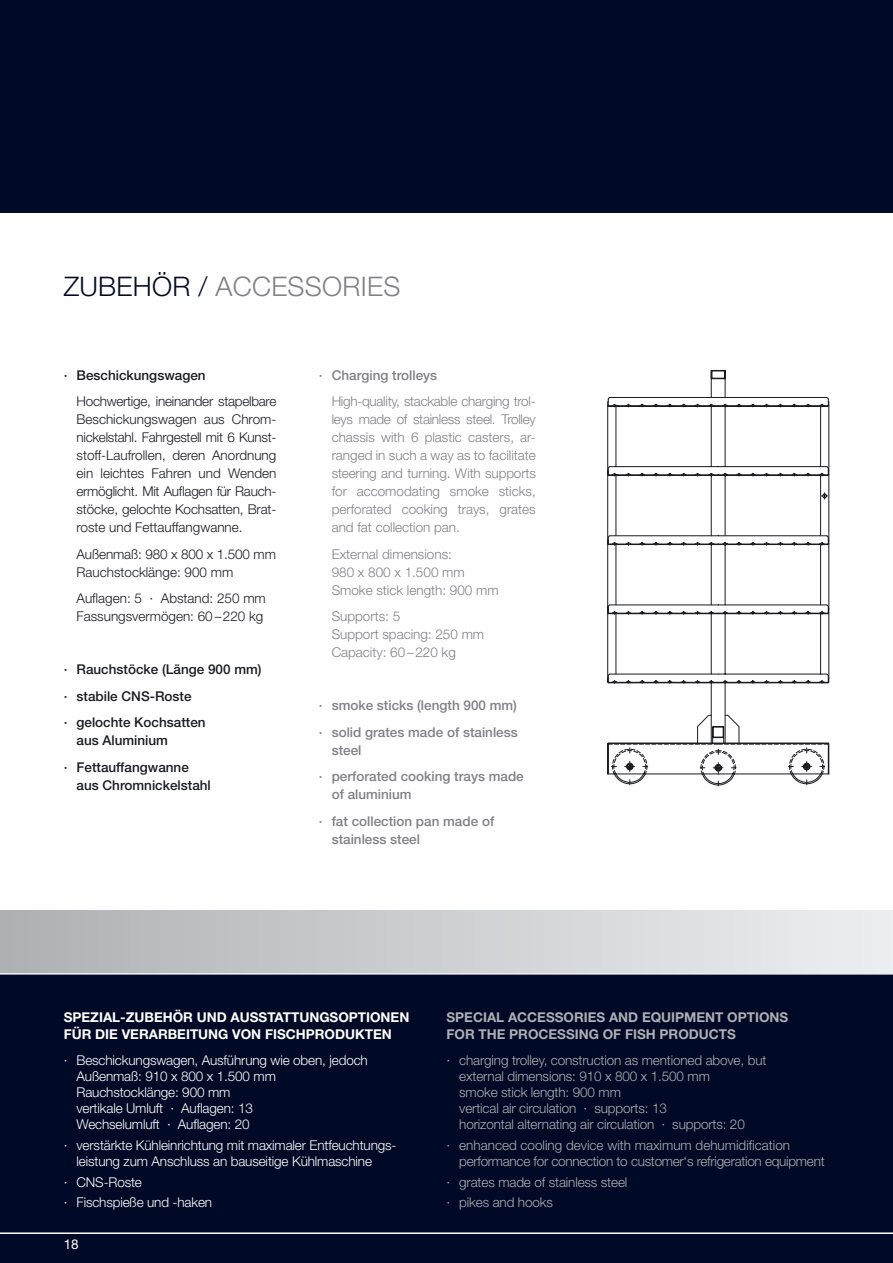
<style>
.page{position:relative;width:893px;height:1263px;background:#fff}
.page>*{position:absolute;margin:0;border:0;box-sizing:border-box;transform-origin:0 0}
.t1{font:300 27px "Helvetica Neue LT Std";letter-spacing:.01em;color:#818084}
.t2{font:300 13.5px/18px "Helvetica Neue LT Std";color:#818084}
.t3{font:300 13.5px/16.2px "Helvetica Neue LT Std";letter-spacing:-.01em;color:#aeafb2}
.t4{font:300 13.5px/18px "Helvetica Neue LT Std";color:#1b1c20}
.t5{font:300 13.5px/16.2px "Helvetica Neue LT Std";letter-spacing:-.01em;color:#fff}
.t6{font:500 13.5px/26.5px "Helvetica Neue LT Std";color:#818084}
.t7{font:500 13.5px/26.5px "Helvetica Neue LT Std";color:#1b1c20}
.t8{font:700 13.5px/17.2px "Helvetica Neue LT Std";color:#fff}
.t9{font:700 13.5px/17.2px "Helvetica Neue LT Std";color:#aeafb2}
.t10{font:13.5px "Helvetica Neue LT Std";color:#fff}
.s1{color:#000925}
</style>
<div class="page">
<div style="left:0;top:910px;width:893px;height:64px;background:linear-gradient(to right,#afb0b4,#edeff0)"></div>
<div style="left:0;top:974px;width:893px;height:289px;background:#000925"></div>
<div style="left:0;top:0;width:893px;height:213px;background:#000925"></div>
<hr style="left:0;top:973px;width:893px;height:1px;background:#fff">
<hr style="left:0;top:1232px;width:893px;height:2px;background:#fff">
<svg style="left:607px;top:397px;width:223px;height:390px"></svg>
<div style="left:9px;top:930px;width:8px;height:24px;background:#afb0b3"></div>
<h1 class="t1" style="left:64px;top:270px;width:338px"><span class="s1">ZUBEHÖR /</span> ACCESSORIES</h1>
<p class="t7" style="left:64px;top:361px;width:143px">· Beschickungswagen</p>
<p class="t4" style="left:77px;top:392px;width:201px;text-align:justify">Hochwertige, ineinander stapelbare Beschickungswagen aus Chrom&shy;nickelstahl. Fahrgestell mit 6 Kunst&shy;stoff-Laufrollen, deren Anordnung ein leichtes Fahren und Wenden ermöglicht. Mit Auflagen für Rauch&shy;stöcke, gelochte Kochsatten, Brat&shy;roste und Fettauffangwanne.</p>
<p class="t4" style="left:77px;top:544px;width:201px">Außenmaß: 980 x 800 x 1.500 mm<br>Rauchstocklänge: 900 mm</p>
<p class="t4" style="left:77px;top:589px;width:191px">Auflagen: 5 · Abstand: 250 mm<br>Fassungsvermögen: 60 –220 kg</p>
<p class="t7" style="left:64px;top:656px;width:199px">· Rauchstöcke (Länge 900 mm) · stabile CNS-Roste<br>· gelochte Kochsatten</p>
<p class="t7" style="left:64px;top:727px;width:127px;text-align:center">aus Aluminium<br>· Fettauffangwanne</p>
<p class="t7" style="left:77px;top:771px;width:136px">aus Chromnickelstahl</p>
<p class="t6" style="left:319px;top:361px;width:120px">· Charging trolleys</p>
<p class="t2" style="left:332px;top:392px;width:206px;text-align:justify">High-quality, stackable charging trol&shy;leys made of stainless steel. Trolley chassis with 6 plastic casters, ar&shy;ranged in such a way as to facilitate steering and turning. With supports for accomodating smoke sticks, perforated cooking trays, grates and fat collection pan.</p>
<p class="t2" style="left:332px;top:544px;width:169px">External dimensions:<br>980 x 800 x 1.500 mm<br>Smoke stick length: 900 mm</p>
<p class="t2" style="left:332px;top:607px;width:154px">Supports: 5<br>Support spacing: 250 mm<br>Capacity: 60 –220 kg</p>
<p class="t6" style="left:319px;top:692px;width:200px">· smoke sticks (length 900 mm) · solid grates made of stainless</p>
<p class="t6" style="left:319px;top:736px;width:206px;text-indent:13px">steel<br>· perforated cooking trays made</p>
<p class="t6" style="left:319px;top:781px;width:177px;text-indent:13px">of aluminium<br>· fat collection pan made of</p>
<p class="t6" style="left:332px;top:825px;width:90px">stainless steel</p>
<p class="t8" style="left:64px;top:1008px;width:347px">SPEZIAL-ZUBEHÖR UND AUSSTATTUNGSOPTIONEN<br>FÜR DIE VERARBEITUNG VON FISCHPRODUKTEN</p>
<p class="t5" style="left:77px;top:1051px;width:293px;text-indent:-13px">· Beschickungswagen, Ausführung wie oben, jedoch Außenmaß: 910 x 800 x 1.500 mm Rauchstocklänge: 900 mm<br>vertikale Umluft · Auflagen: 13<br>Wechselumluft · Auflagen: 20</p>
<p class="t5" style="left:77px;top:1137px;width:321px;text-indent:-13px">· verstärkte Kühleinrichtung mit maximaler Entfeuchtungs&shy;leistung zum Anschluss an bauseitige Kühlmaschine</p>
<p class="t5" style="left:64px;top:1171px;width:150px;line-height:20.4px">· CNS-Roste<br>· Fischspieße und -haken</p>
<p class="t10" style="left:64px;top:1236px;width:17px">18</p>
<p class="t9" style="left:446px;top:1008px;width:343px">SPECIAL ACCESSORIES AND EQUIPMENT OPTIONS<br>FOR THE PROCESSING OF FISH PRODUCTS</p>
<p class="t3" style="left:459px;top:1051px;width:309px;text-indent:-13px">· charging trolley, construction as mentioned above, but external dimensions: 910 x 800 x 1.500 mm<br>smoke stick length: 900 mm<br>vertical air circulation · supports: 13<br>horizontal alternating air circulation · supports: 20</p>
<p class="t3" style="left:459px;top:1137px;width:367px;text-indent:-13px">· enhanced cooling device with maximum dehumidification performance for connection to customer‘s refrigeration equipment</p>
<p class="t3" style="left:446px;top:1171px;width:182px;line-height:20.4px">· grates made of stainless steel · pikes and hooks</p>
</div>
